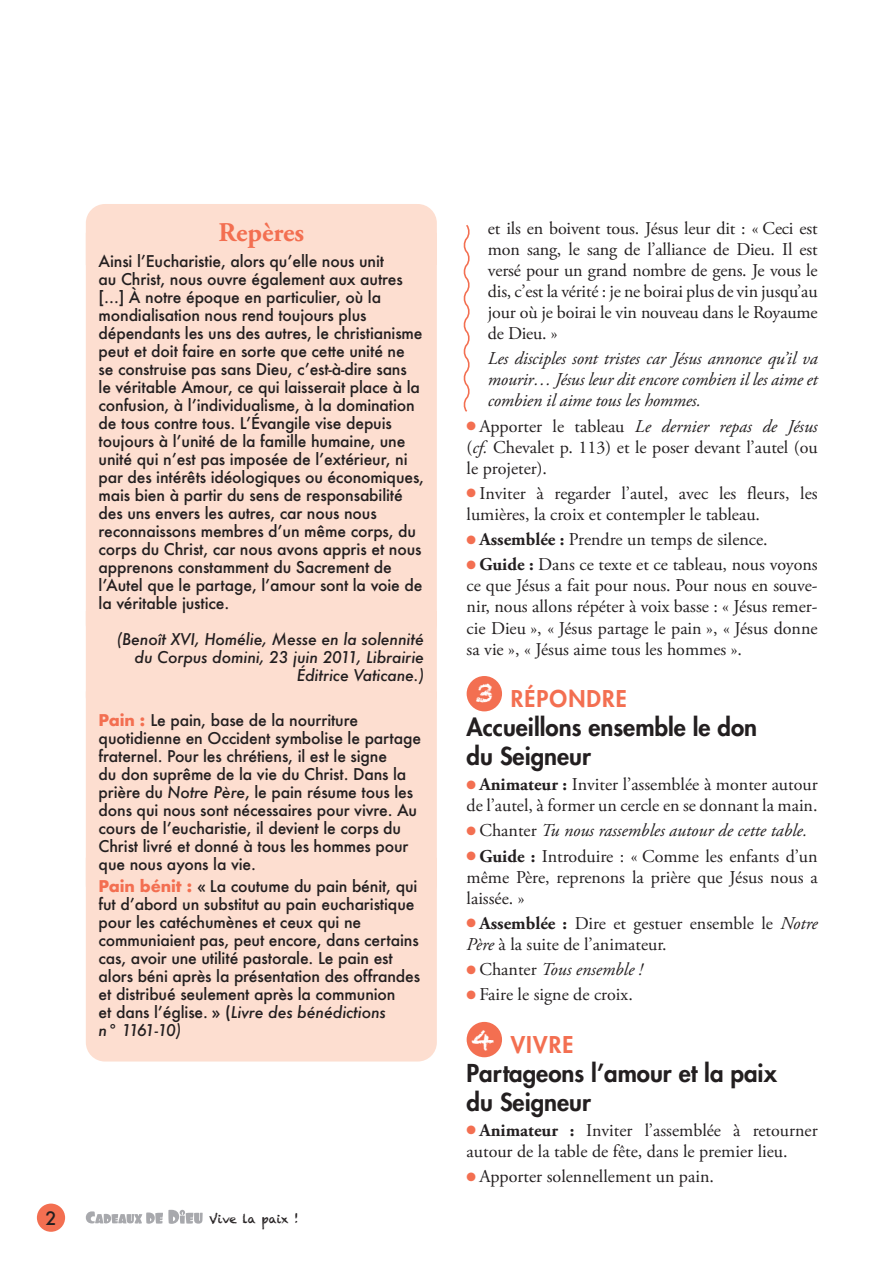
<style>
.page{position:relative;width:895px;height:1270px;background:#fff}
.page>*{position:absolute;margin:0;border:0;box-sizing:border-box;transform-origin:0 0}
.t1{font:700 27px "Adobe Garamond Pro";color:#f36f51}
.t2{font:800 24px/28.8px "Futura Std";color:#231f20}
.t3{font:800 22.5px "Futura Std";letter-spacing:.05em;color:#f36f51}
.t4{font:18px/21px "Adobe Garamond Pro";color:#231f20;text-align:justify}
.t5{font:italic 18px/21px "Adobe Garamond Pro";letter-spacing:-.01em;color:#231f20;text-align:justify}
.t6{font:500 18px "Futura";color:#231f20}
.t7{font:500 15.75px/18px "Futura";letter-spacing:-.01em;color:#231f20}
.t8{font:italic 500 15.75px/18px "Futura";letter-spacing:-.01em;color:#231f20;text-align:right}
.t9{font:11.85px "Chalkduster";letter-spacing:-.01em;color:#231f20}
.s1{font-weight:700;color:#f36f51}
.s2{font-style:italic}
.s3{color:#f36f51}
.s4{font-weight:700}
.s5{font-style:normal}
</style>
<div class="page">
<div style="left:37px;top:1203px;width:28px;height:28px;background:#f36f51;border-radius:50%"></div>
<svg style="left:86px;top:1209px;width:117px;height:14px"></svg>
<div style="left:86px;top:204px;width:351px;height:29px;background:#fdded0"></div>
<div style="left:86px;top:233px;width:351px;height:378px;background:#fdded0"></div>
<div style="left:86px;top:611px;width:351px;height:80px;background:#fdded0"></div>
<div style="left:86px;top:691px;width:351px;height:166px;background:#fdded0"></div>
<div style="left:86px;top:857px;width:351px;height:204px;background:#fdded0"></div>
<svg style="left:463px;top:225px;width:7px;height:187px"></svg>
<div style="left:466px;top:676px;width:36px;height:35px;background:#f36f51;border-radius:50%"></div>
<div style="left:466px;top:1021px;width:36px;height:36px;background:#f36f51;border-radius:50%"></div>
<h1 class="t1" style="left:218px;top:216px;width:87px">Repères</h1>
<p class="t7" style="left:99px;top:252px;width:327px">Ainsi l’Eucharistie, alors qu’elle nous unit<br>au Christ, nous ouvre également aux autres […] À notre époque en particulier, où la mondialisation nous rend toujours plus dépendants les uns des autres, le christianisme peut et doit faire en sorte que cette unité ne<br>se construise pas sans Dieu, c’est-à-dire sans<br>le véritable Amour, ce qui laisserait place à la confusion, à l’individualisme, à la domination de tous contre tous. L’Évangile vise depuis toujours à l’unité de la famille humaine, une unité qui n’est pas imposée de l’extérieur, ni par des intérêts idéologiques ou économiques, mais bien à partir du sens de responsabilité des uns envers les autres, car nous nous reconnaissons membres d’un même corps, du corps du Christ, car nous avons appris et nous apprenons constamment du Sacrement de l’Autel que le partage, l’amour sont la voie de la véritable justice.</p>
<p class="t8" style="left:117px;top:630px;width:309px">(Benoît XVI, Homélie, Messe en la solennité du Corpus domini, 23 juin 2011, Librairie<br>Éditrice Vaticane.)</p>
<p class="t7" style="left:99px;top:711px;width:324px"><span class="s1">Pain :</span> Le pain, base de la nourriture quotidienne en Occident symbolise le partage fraternel. Pour les chrétiens, il est le signe<br>du don suprême de la vie du Christ. Dans la prière du <span class="s2">Notre Père</span>, le pain résume tous les dons qui nous sont nécessaires pour vivre. Au cours de l’eucharistie, il devient le corps du Christ livré et donné à tous les hommes pour que nous ayons la vie.</p>
<p class="t7" style="left:99px;top:877px;width:323px"><span class="s1">Pain bénit :</span> « La coutume du pain bénit, qui fut d’abord un substitut au pain eucharistique pour les catéchumènes et ceux qui ne communiaient pas, peut encore, dans certains cas, avoir une utilité pastorale. Le pain est alors béni après la présentation des offrandes et distribué seulement après la communion<br>et dans l’église. » (<span class="s2">Livre des bénédictions<br>n° 1161‑10)</span></p>
<p class="t6" style="left:46px;top:1206px;width:13px">2</p>
<p class="t9" style="left:209px;top:1211px;width:91px">Vive la paix !</p>
<p class="t4" style="left:488px;top:218px;width:331px">et ils en boivent tous. Jésus leur dit : « Ceci est mon sang, le sang de l’alliance de Dieu. Il est versé pour un grand nombre de gens. Je vous le dis, c’est la vérité : je ne boirai plus de vin jusqu’au jour où je boirai le vin nouveau dans le Royaume de Dieu. »</p>
<p class="t5" style="left:488px;top:349px;width:331px">Les disciples sont tristes car Jésus annonce qu’il va mourir… Jésus leur dit encore combien il les aime et combien il aime tous les hommes.</p>
<p class="t4" style="left:466px;top:416px;width:352px"><span class="s3">●</span> Apporter le tableau <span class="s2">Le dernier repas de Jésus </span>(<span class="s2">cf.</span> Chevalet p. 113) et le poser devant l’autel (ou le projeter).</p>
<p class="t4" style="left:466px;top:483px;width:352px"><span class="s3">●</span> Inviter à regarder l’autel, avec les fleurs, les lumières, la croix et contempler le tableau.</p>
<p class="t4" style="left:466px;top:529px;width:302px"><span class="s3">●</span> <span class="s4">Assemblée :</span> Prendre un temps de silence.</p>
<p class="t4" style="left:466px;top:555px;width:352px"><span class="s3">●</span> <span class="s4">Guide :</span> Dans ce texte et ce tableau, nous voyons ce que Jésus a fait pour nous. Pour nous en souve&shy;nir, nous allons répéter à voix basse : « Jésus remer&shy;cie Dieu », « Jésus partage le pain », « Jésus donne sa vie », « Jésus aime tous les hommes ».</p>
<h3 class="t3" style="left:475px;top:684px;width:153px"><sup>3</sup> RÉPONDRE</h3>
<h2 class="t2" style="left:466px;top:712px;width:292px">Accueillons ensemble le don du Seigneur</h2>
<p class="t4" style="left:466px;top:774px;width:352px"><span class="s3">●</span> <span class="s4">Animateur :</span> Inviter l’assemblée à monter autour de l’autel, à former un cercle en se donnant la main.</p>
<p class="t5" style="left:466px;top:820px;width:342px"><span class="s3">●</span> <span class="s5">Chanter</span> Tu nous rassembles autour de cette table.</p>
<p class="t4" style="left:466px;top:846px;width:352px"><span class="s3">●</span> <span class="s4">Guide :</span> Introduire : « Comme les enfants d’un même Père, reprenons la prière que Jésus nous a laissée. »</p>
<p class="t4" style="left:466px;top:913px;width:352px"><span class="s3">●</span> <span class="s4">Assemblée :</span> Dire et gestuer ensemble le <span class="s2">Notre<br>Père</span> à la suite de l’animateur.</p>
<p class="t5" style="left:466px;top:959px;width:177px"><span class="s3">●</span> <span class="s5">Chanter</span> Tous ensemble !</p>
<p class="t4" style="left:466px;top:984px;width:168px"><span class="s3">●</span> Faire le signe de croix.</p>
<h3 class="t3" style="left:471px;top:1030px;width:103px"><sup>4</sup> VIVRE</h3>
<h2 class="t2" style="left:466px;top:1058px;width:312px">Partageons l’amour et la paix du Seigneur</h2>
<p class="t4" style="left:466px;top:1120px;width:352px"><span class="s3">●</span> <span class="s4">Animateur :</span> Inviter l’assemblée à retourner autour de la table de fête, dans le premier lieu.</p>
<p class="t4" style="left:466px;top:1166px;width:249px"><span class="s3">●</span> Apporter solennellement un pain.</p>
</div>
